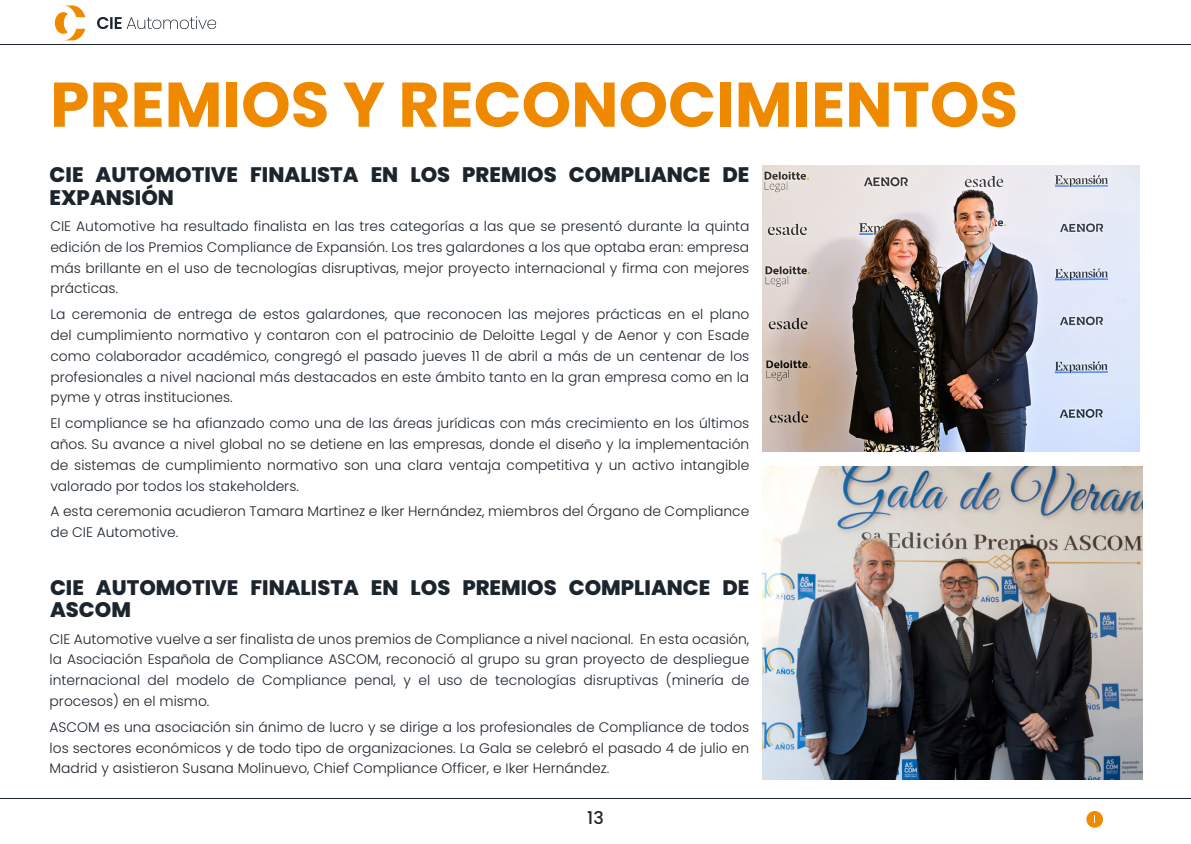
<style>
.page{position:relative;width:1191px;height:844px;background:#fff}
.page>*{position:absolute;margin:0;border:0;box-sizing:border-box;transform-origin:0 0}
.t1{font:700 63px "Poppins";color:#ef8a00}
.t2{font:800 21px/22.8px "Poppins";color:#1c252d}
.t3{font:500 17.5px "Poppins";color:#1c252d}
.t4{font:300 13.83px/20.8px "Poppins";color:#1c252d;text-align:justify}
</style>
<div class="page">
<svg style="left:97px;top:16px;width:119px;height:13px"></svg>
<svg style="left:55px;top:5px;width:30px;height:35px"></svg>
<svg style="left:1086px;top:810px;width:17px;height:17px"></svg>
<img style="left:762px;top:165px;width:377px;height:286px">
<img style="left:762px;top:466px;width:380px;height:313px">
<h1 class="t1" style="left:50px;top:68px;width:969px">PREMIOS Y RECONOCIMIENTOS</h1>
<h2 class="t2" style="left:50px;top:163px;width:701px">CIE AUTOMOTIVE FINALISTA EN LOS PREMIOS COMPLIANCE DE<br>EXPANSIÓN</h2>
<p class="t4" style="left:50px;top:216px;width:700px">CIE Automotive ha resultado finalista en las tres categorías a las que se presentó durante la quinta edición de los Premios Compliance de Expansión. Los tres galardones a los que optaba eran: empresa más brillante en el uso de tecnologías disruptivas, mejor proyecto internacional y firma con mejores prácticas.</p>
<p class="t4" style="left:50px;top:304px;width:700px">La ceremonia de entrega de estos galardones, que reconocen las mejores prácticas en el plano del cumplimiento normativo y contaron con el patrocinio de Deloitte Legal y de Aenor y con Esade como colaborador académico, congregó el pasado jueves 11 de abril a más de un centenar de los profesionales a nivel nacional más destacados en este ámbito tanto en la gran empresa como en la pyme y otras instituciones.</p>
<p class="t4" style="left:50px;top:413px;width:700px">El compliance se ha afianzado como una de las áreas jurídicas con más crecimiento en los últimos años. Su avance a nivel global no se detiene en las empresas, donde el diseño y la implementación de sistemas de cumplimiento normativo son una clara ventaja competitiva y un activo intangible valorado por todos los stakeholders.</p>
<p class="t4" style="left:50px;top:501px;width:700px">A esta ceremonia acudieron Tamara Martinez e Iker Hernández, miembros del Órgano de Compliance de CIE Automotive.</p>
<h2 class="t2" style="left:50px;top:575px;width:701px">CIE AUTOMOTIVE FINALISTA EN LOS PREMIOS COMPLIANCE DE<br>ASCOM</h2>
<p class="t4" style="left:50px;top:628px;width:701px">CIE Automotive vuelve a ser finalista de unos premios de Compliance a nivel nacional. En esta ocasión, la Asociación Española de Compliance ASCOM, reconoció al grupo su gran proyecto de despliegue internacional del modelo de Compliance penal, y el uso de tecnologías disruptivas (minería de procesos) en el mismo.</p>
<p class="t4" style="left:50px;top:716px;width:701px">ASCOM es una asociación sin ánimo de lucro y se dirige a los profesionales de Compliance de todos los sectores económicos y de todo tipo de organizaciones. La Gala se celebró el pasado 4 de julio en Madrid y asistieron Susana Molinuevo, Chief Compliance Officer, e Iker Hernández.</p>
<p class="t3" style="left:587px;top:807px;width:18px">13</p>
</div>
